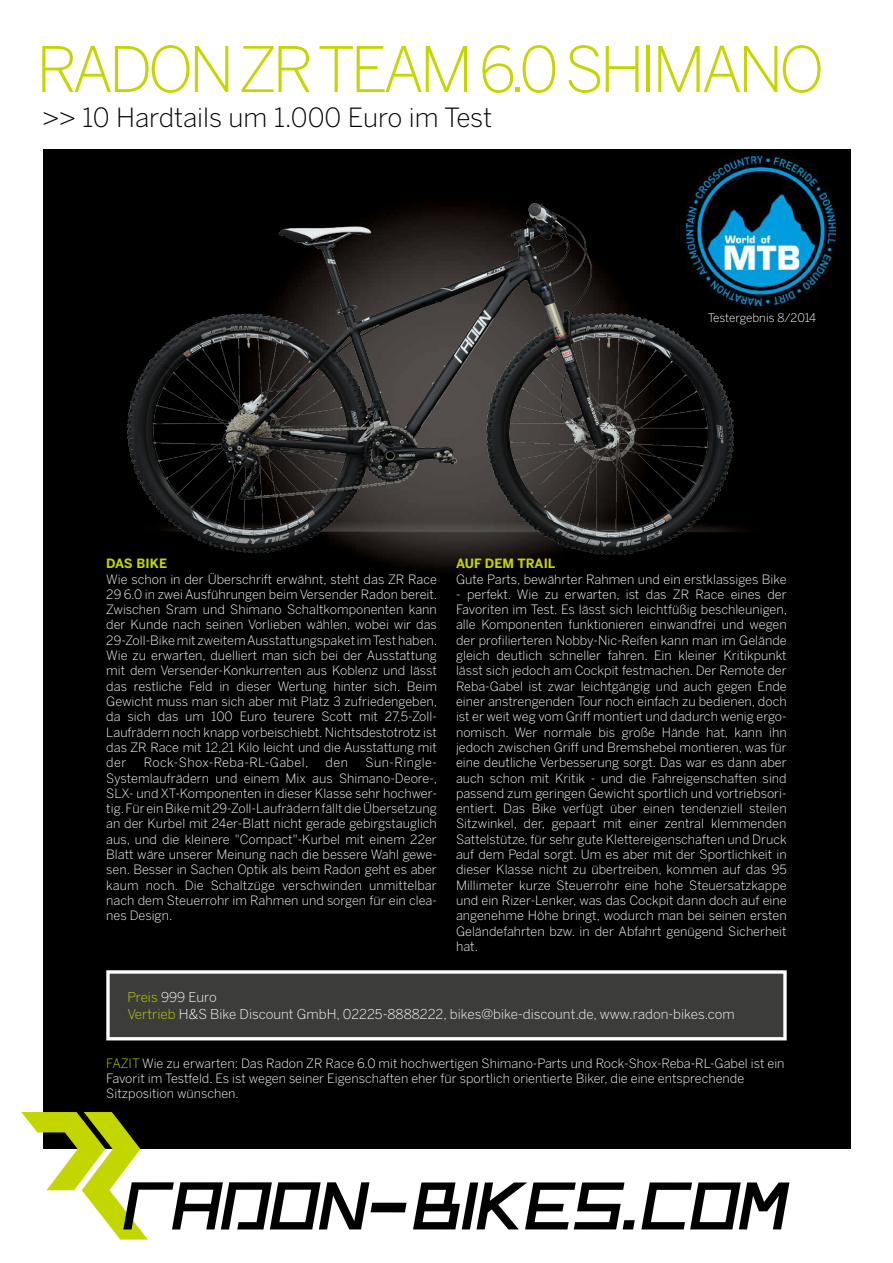
<style>
.page{position:relative;width:893px;height:1263px;background:#fff}
.page>*{position:absolute;margin:0;border:0;box-sizing:border-box;transform-origin:0 0}
.t1{font:300 62.25px "Benton Sans";letter-spacing:-.075em;color:#c4d600}
.t2{font:300 26.25px "Benton Sans";color:#000}
.t3{font:300 13.5px/16.9px "Benton Sans";color:#fff}
.t4{font:300 12.75px/15.3px "Benton Sans";color:#fff;text-align:justify}
.t5{font:300 12.75px "Benton Sans";letter-spacing:.03em;color:#fff}
.t6{font:700 12.75px "Benton Sans";color:#c4d600}
.t7{font:300 11.77px "Benton Sans";letter-spacing:-.01em;color:#fff}
.s1{color:#c4d600}
</style>
<div class="page">
<div style="left:43px;top:149px;width:807px;height:999px;background:#000"></div>
<img style="left:365px;top:203px;width:380px;height:366px">
<svg style="left:641px;top:1182px;width:148px;height:47px"></svg>
<svg style="left:413px;top:1182px;width:222px;height:47px"></svg>
<svg style="left:21px;top:1112px;width:386px;height:127px"></svg>
<img style="left:127px;top:204px;width:606px;height:350px">
<img style="left:687px;top:156px;width:149px;height:150px">
<div style="left:106px;top:970px;width:681px;height:70px;background:#3c3c3b;border:3px solid #fff"></div>
<h1 class="t1" style="left:36px;top:33px;width:790px">RADON ZR TEAM 6.0 SHIMANO</h1>
<h2 class="t2" style="left:43px;top:102px;width:451px">&gt;&gt; 10 Hardtails um 1.000 Euro im Test</h2>
<p class="t7" style="left:708px;top:310px;width:110px">Testergebnis 8/2014</p>
<p class="t6" style="left:106px;top:556px;width:62px">DAS BIKE</p>
<p class="t4" style="left:106px;top:571px;width:332px">Wie schon in der Überschrift erwähnt, steht das ZR Race 29 6.0 in zwei Ausführungen beim Versender Radon bereit.<br>Zwischen Sram und Shimano Schaltkomponenten kann der Kunde nach seinen Vorlieben wählen, wobei wir das 29-Zoll-Bike mit zweitem Ausstattungspaket im Test haben.<br>Wie zu erwarten, duelliert man sich bei der Ausstattung mit dem Versender-Konkurrenten aus Koblenz und lässt das restliche Feld in dieser Wertung hinter sich. Beim Gewicht muss man sich aber mit Platz 3 zufriedengeben, da sich das um 100 Euro teurere Scott mit 27,5-Zoll-Laufrädern noch knapp vorbeischiebt. Nichtsdestotrotz ist das ZR Race mit 12,21 Kilo leicht und die Ausstattung mit der</p>
<p class="t4" style="left:106px;top:755px;width:332px;text-indent:259px">Sun-Ringle-Systemlaufrädern und einem Mix aus Shimano-Deore-, SLX- und XT-Komponenten in dieser Klasse sehr hochwer&shy;tig. Für ein Bike mit 29-Zoll-Laufrädern fällt die Übersetzung an der Kurbel mit 24er-Blatt nicht gerade gebirgstauglich aus, und die kleinere "Compact"-Kurbel mit einem 22er Blatt wäre unserer Meinung nach die bessere Wahl gewe&shy;sen. Besser in Sachen Optik als beim Radon geht es aber kaum noch. Die Schaltzüge verschwinden unmittelbar nach dem Steuerrohr im Rahmen und sorgen für ein clea&shy;nes Design.</p>
<p class="t5" style="left:144px;top:755px;width:166px">Rock-Shox-Reba-RL-Gabel,</p>
<p class="t4" style="left:326px;top:755px;width:24px">den</p>
<p class="t6" style="left:456px;top:556px;width:101px">AUF DEM TRAIL</p>
<p class="t4" style="left:456px;top:571px;width:332px">Gute Parts, bewährter Rahmen und ein erstklassiges Bike</p>
<p class="t4" style="left:456px;top:586px;width:332px">- perfekt. Wie zu erwarten, ist das ZR Race eines der Favoriten im Test. Es lässt sich leichtfüßig beschleunigen, alle Komponenten funktionieren einwandfrei und wegen der profilierteren Nobby-Nic-Reifen kann man im Gelände gleich deutlich schneller fahren. Ein kleiner Kritikpunkt lässt sich jedoch am Cockpit festmachen. Der Remote der Reba-Gabel ist zwar leichtgängig und auch gegen Ende einer anstrengenden Tour noch einfach zu bedienen, doch ist er weit weg vom Griff montiert und dadurch wenig ergo&shy;nomisch. Wer normale bis große Hände hat, kann ihn jedoch zwischen Griff und Bremshebel montieren, was für eine deutliche Verbesserung sorgt. Das war es dann aber auch schon mit Kritik - und die Fahreigenschaften sind passend zum geringen Gewicht sportlich und vortriebsori&shy;entiert. Das Bike verfügt über einen tendenziell steilen Sitzwinkel, der, gepaart mit einer zentral klemmenden Sattelstütze, für sehr gute Klettereigenschaften und Druck auf dem Pedal sorgt. Um es aber mit der Sportlichkeit in dieser Klasse nicht zu übertreiben, kommen auf das 95<br>Millimeter kurze Steuerrohr eine hohe Steuersatzkappe und ein Rizer-Lenker, was das Cockpit dann doch auf eine angenehme Höhe bringt, wodurch man bei seinen ersten Geländefahrten bzw. in der Abfahrt genügend Sicherheit hat.</p>
<p class="t3" style="left:128px;top:989px;width:609px"><span class="s1">Preis</span> 999 Euro<br><span class="s1">Vertrieb</span> H&amp;S Bike Discount GmbH, 02225-8888222, bikes@bike-discount.de, www.radon-bikes.com</p>
<p class="t4" style="left:106px;top:1055px;width:680px;text-align:left"><span class="s1">FAZIT</span> Wie zu erwarten: Das Radon ZR Race 6.0 mit hochwertigen Shimano-Parts und Rock-Shox-Reba-RL-Gabel ist ein<br>Favorit im Testfeld. Es ist wegen seiner Eigenschaften eher für sportlich orientierte Biker, die eine entsprechende<br>Sitzposition wünschen.</p>
</div>
